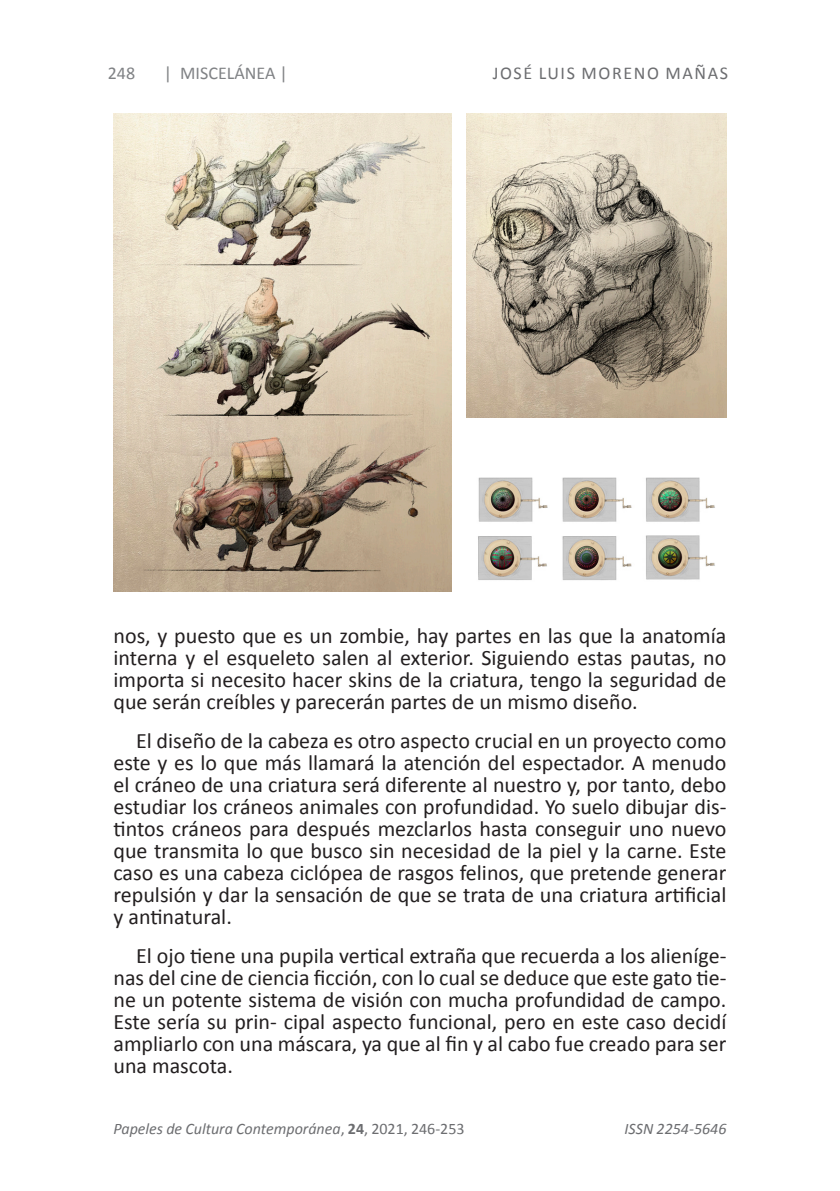
<style>
.page{position:relative;width:840px;height:1191px;background:#fff}
.page>*{position:absolute;margin:0;border:0;box-sizing:border-box;transform-origin:0 0}
.texto{font:22px/22px "Calibri";color:#231f20;text-align:justify}
.t1{font:18px "Calibri";letter-spacing:.09em;color:#6c6d70}
.t2{font:18px "Calibri";color:#808285}
.t3{font:italic 16px "Calibri";color:#6c6d70}
.s1{font-style:normal}
.s2{font-weight:700;font-style:normal}
</style>
<div class="page">
<img style="left:113px;top:113px;width:338px;height:478px">
<img style="left:478px;top:477px;width:237px;height:104px">
<img style="left:466px;top:113px;width:260px;height:304px">
<p class="t2" style="left:108px;top:60px;width:29px">248</p>
<p class="t2" style="left:164px;top:60px;width:125px">| MISCELÁNEA |</p>
<p class="t1" style="left:492px;top:60px;width:237px">JOSÉ LUIS MORENO MAÑAS</p>
<p class="texto" style="left:113px;top:624px;width:614px">nos, y puesto que es un zombie, hay partes en las que la anatomía interna y el esqueleto salen al exterior. Siguiendo estas pautas, no importa si necesito hacer skins de la criatura, tengo la seguridad de que serán creíbles y parecerán partes de un mismo diseño.</p>
<p class="texto" style="left:113px;top:729px;width:614px;text-indent:23px">El diseño de la cabeza es otro aspecto crucial en un proyecto como este y es lo que más llamará la atención del espectador. A menudo el cráneo de una criatura será diferente al nuestro y, por tanto, debo estudiar los cráneos animales con profundidad. Yo suelo dibujar dis&shy;tintos cráneos para después mezclarlos hasta conseguir uno nuevo que transmita lo que busco sin necesidad de la piel y la carne. Este caso es una cabeza ciclópea de rasgos felinos, que pretende generar repulsión y dar la sensación de que se trata de una criatura artificial y antinatural.</p>
<p class="texto" style="left:113px;top:944px;width:614px;text-indent:23px">El ojo tiene una pupila vertical extraña que recuerda a los alieníge&shy;nas del cine de ciencia ficción, con lo cual se deduce que este gato tie&shy;ne un potente sistema de visión con mucha profundidad de campo.<br>Este sería su prin- cipal aspecto funcional, pero en este caso decidí ampliarlo con una máscara, ya que al fin y al cabo fue creado para ser una mascota.</p>
<p class="t3" style="left:113px;top:1117px;width:352px">Papeles de Cultura Contemporánea<span class="s1">,</span> <span class="s2">24</span><span class="s1">, 2021, 246-253</span></p>
<p class="t3" style="left:624px;top:1117px;width:103px">ISSN 2254-5646</p>
</div>
